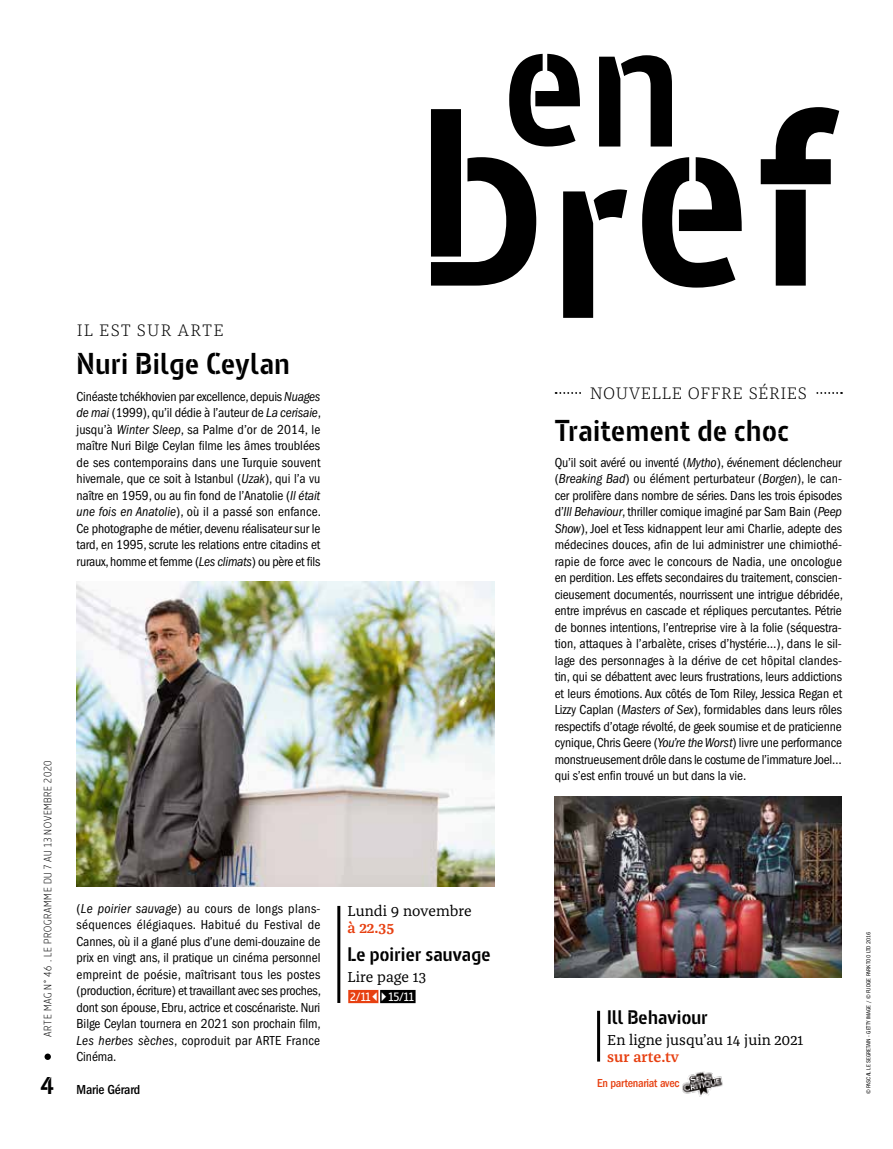
<style>
.page{position:relative;width:893px;height:1149px;background:#fff}
.page>*{position:absolute;margin:0;border:0;box-sizing:border-box;transform-origin:0 0}
.t1{font:700 30px "Barna Stencil";letter-spacing:.02em;color:#000}
.t2{font:700 24.15px "Barna Stencil";color:#000}
.t3{font:700 19.5px "Barna Stencil";letter-spacing:.01em;color:#000}
.t4{font:300 17.25px "Franziska OT";letter-spacing:.03em;color:#000}
.t5{font:300 17.25px "Franziska OT";letter-spacing:.07em;color:#000}
.t6{font:15px "Franziska OT";color:#000}
.t7{font:600 15px "Franziska OT";color:#e74011}
.t8{font:condensed 13.5px/16.5px "ITC Franklin Gothic Std";letter-spacing:-.01em;color:#000;text-align:justify}
.t9{font:500 condensed 13.5px "ITC Franklin Gothic Std";letter-spacing:-.01em;color:#000}
.t10{font:500 condensed 12px "ITC Franklin Gothic Std";letter-spacing:-.02em;color:#e74011}
.t11{font:600 12px "Barna";color:#fff}
.t12{font:300 10.5px "Barna";letter-spacing:.065em;color:#000}
.t13{font:condensed 6px "ITC Franklin Gothic Std";color:#000}
.s1{font-style:italic}
</style>
<div class="page">
<img style="left:77px;top:581px;width:417px;height:305px">
<svg style="left:45px;top:1053px;width:6px;height:6px"></svg>
<svg style="left:431px;top:107px;width:408px;height:211px"></svg>
<svg style="left:599px;top:55px;width:73px;height:91px"></svg>
<svg style="left:509px;top:54px;width:71px;height:92px"></svg>
<hr style="left:597px;top:1010px;width:3px;height:51px;background:#000">
<img style="left:555px;top:796px;width:287px;height:181px">
<svg style="left:556px;top:392px;width:286px;height:2px"></svg>
<div style="left:581px;top:385px;width:234px;height:14px;background:#fff"></div>
<img style="left:682px;top:1071px;width:41px;height:24px">
<hr style="left:337px;top:905px;width:3px;height:97px;background:#000">
<div style="left:348px;top:989px;width:31px;height:13px;background:#e74011"></div>
<div style="left:380px;top:989px;width:36px;height:13px;background:#000"></div>
<svg style="left:373px;top:989px;width:13px;height:13px"></svg>
<p class="t5" style="left:77px;top:320px;width:149px">IL EST SUR ARTE</p>
<h1 class="t1" style="left:77px;top:345px;width:215px">Nuri Bilge Ceylan</h1>
<p class="t8" style="left:77px;top:388px;width:246px">Cinéaste tchékhovien par excellence, depuis <span class="s1">Nuages de mai</span> (1999), qu’il dédie à l’auteur de <span class="s1">La cerisaie</span>, jusqu’à <span class="s1">Winter Sleep</span>, sa Palme d’or de 2014, le maître Nuri Bilge Ceylan filme les âmes troublées de ses contemporains dans une Turquie souvent hivernale, que ce soit à Istanbul (<span class="s1">Uzak</span>), qui l’a vu naître en 1959, ou au fin fond de l’Anatolie (<span class="s1">Il était une fois en Anatolie</span>), où il a passé son enfance.<br>Ce photographe de métier, devenu réalisateur sur le tard, en 1995, scrute les relations entre citadins et ruraux, homme et femme (<span class="s1">Les climats</span>) ou père et fils</p>
<p class="t12" style="left:42px;top:1036px;width:278px;rotate:-90deg">ARTE MAG N° 46 . LE PROGRAMME DU 7 AU 13 NOVEMBRE 2020</p>
<h2 class="t2" style="left:40px;top:1070px;width:15px">4</h2>
<p class="t8" style="left:77px;top:899px;width:246px">(<span class="s1">Le poirier sauvage</span>) au cours de longs plans&shy;séquences élégiaques. Habitué du Festival de Cannes, où il a glané plus d’une demi-douzaine de prix en vingt ans, il pratique un cinéma personnel empreint de poésie, maîtrisant tous les postes (production, écriture) et travaillant avec ses proches, dont son épouse, Ebru, actrice et coscénariste. Nuri Bilge Ceylan tournera en 2021 son prochain film, <span class="s1">Les herbes sèches</span>, coproduit par ARTE France Cinéma.</p>
<p class="t9" style="left:77px;top:1081px;width:65px">Marie Gérard</p>
<p class="t6" style="left:348px;top:902px;width:126px">Lundi 9 novembre</p>
<p class="t7" style="left:348px;top:918px;width:48px">à 22.35</p>
<h3 class="t3" style="left:348px;top:941px;width:145px">Le poirier sauvage</h3>
<p class="t6" style="left:348px;top:967px;width:80px">Lire page 13</p>
<p class="t11" style="left:350px;top:989px;width:22px">2/11</p>
<p class="t11" style="left:388px;top:989px;width:27px">15/11</p>
<p class="t4" style="left:590px;top:383px;width:218px">NOUVELLE OFFRE SÉRIES</p>
<h1 class="t1" style="left:555px;top:412px;width:236px">Traitement de choc</h1>
<p class="t8" style="left:555px;top:454px;width:290px">Qu’il soit avéré ou inventé (<span class="s1">Mytho</span>), événement déclencheur (<span class="s1">Breaking Bad</span>) ou élément perturbateur (<span class="s1">Borgen</span>), le can&shy;cer prolifère dans nombre de séries. Dans les trois épisodes d’<span class="s1">Ill Behaviour</span>, thriller comique imaginé par Sam Bain (<span class="s1">Peep Show</span>), Joel et Tess kidnappent leur ami Charlie, adepte des médecines douces, afin de lui administrer une chimiothé&shy;rapie de force avec le concours de Nadia, une oncologue en perdition. Les effets secondaires du traitement, conscien&shy;cieusement documentés, nourrissent une intrigue débridée, entre imprévus en cascade et répliques percutantes. Pétrie de bonnes intentions, l’entreprise vire à la folie (séquestra&shy;tion, attaques à l’arbalète, crises d’hystérie…), dans le sil&shy;lage des personnages à la dérive de cet hôpital clandes&shy;tin, qui se débattent avec leurs frustrations, leurs addictions et leurs émotions. Aux côtés de Tom Riley, Jessica Regan et Lizzy Caplan (<span class="s1">Masters of Sex</span>), formidables dans leurs rôles respectifs d’otage révolté, de geek soumise et de praticienne cynique, Chris Geere (<span class="s1">You’re the Worst</span>) livre une performance monstrueusement drôle dans le costume de l’immature Joel… qui s’est enfin trouvé un but dans la vie.</p>
<h3 class="t3" style="left:607px;top:1005px;width:102px">Ill Behaviour</h3>
<p class="t6" style="left:607px;top:1031px;width:198px">En ligne jusqu’au 14 juin 2021</p>
<p class="t7" style="left:607px;top:1047px;width:73px">sur arte.tv</p>
<p class="t10" style="left:597px;top:1076px;width:84px">En partenariat avec</p>
<p class="t13" style="left:865px;top:1093px;width:164px;rotate:-90deg">© PASCAL LE SEGRETAIN - GETTY IMAGE / © FUDGE PARK TOO LTD 2016</p>
</div>
